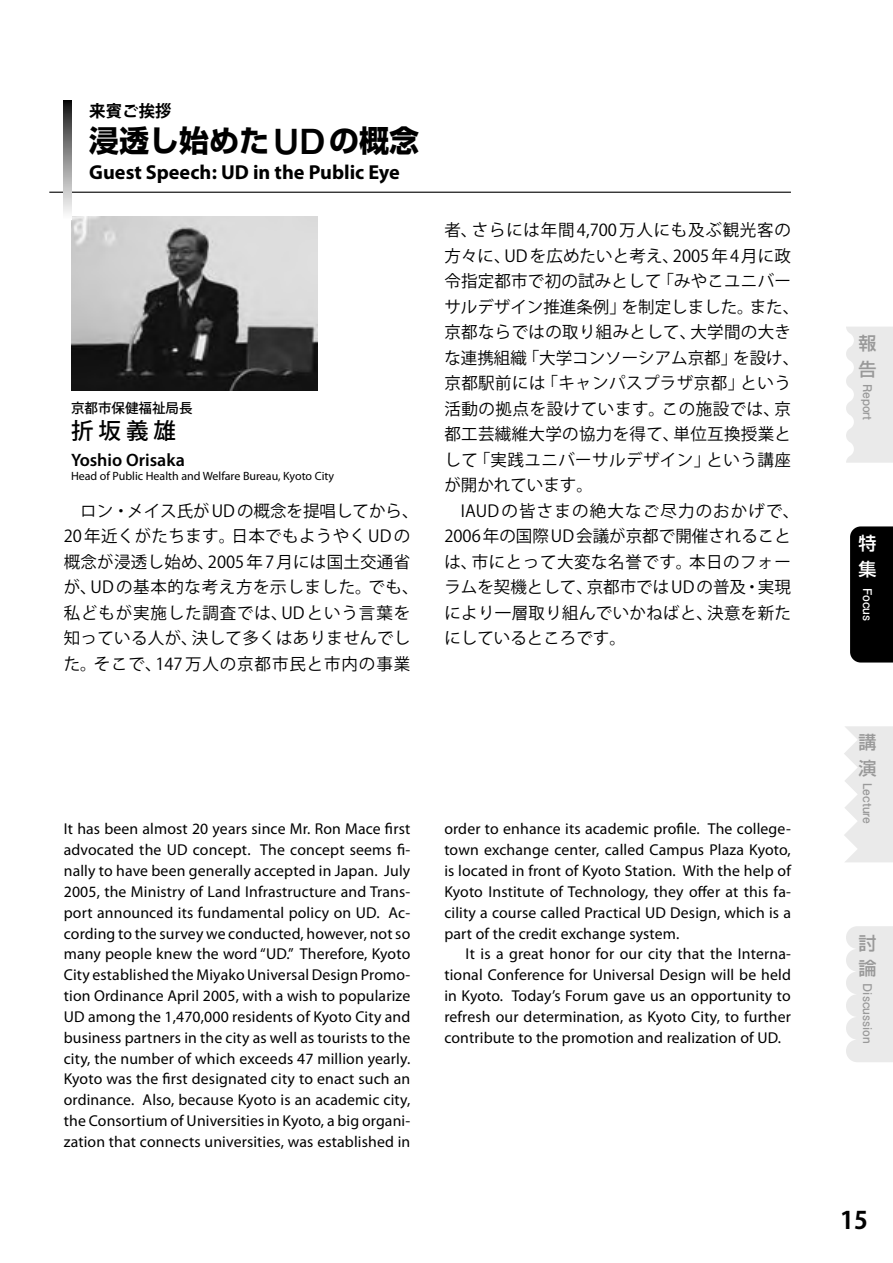
<style>
.page{position:relative;width:893px;height:1263px;background:#fff}
.page>*{position:absolute;margin:0;border:0;box-sizing:border-box;transform-origin:0 0}
.t1{font:700 30px "Shin Go Pro";color:#000}
.t2{font:700 24px "Koz Go Pro";color:#000}
.t3{font:500 22.5px "Koz Go Pro";color:#000}
.t4{font:700 20.25px "Myriad Pro";color:#000}
.t5{font:600 18px "Myriad Pro";color:#000}
.t6{font:500 18px/25.8px "Shin Go Pro";color:#999}
.t7{font:500 18px/25.8px "Shin Go Pro";color:#fff}
.t8{font:16.5px/25.5px "Koz Go Pro";letter-spacing:.02em;color:#000}
.t9{font:700 16.5px "Koz Go Pro";color:#000}
.t10{font:15.75px/20.9px "Myriad Pro";letter-spacing:.01em;color:#000;text-align:justify}
.t11{font:500 13.5px "Koz Go Pro";color:#000}
.t12{font:12px "Myriad Pro";color:#000}
.t13{font:700 12px "Futo Go B101 Pro";color:#999}
.t14{font:700 12px "Futo Go B101 Pro";color:#fff}
.s1{font-family:"Midashi Go Pro MB31";font-weight:400;font-size:34.5px}
</style>
<div class="page">
<svg style="left:846px;top:327px;width:47px;height:136px"></svg>
<div style="left:850px;top:526px;width:43px;height:136px;background:#000"></div>
<svg style="left:844px;top:726px;width:49px;height:136px"></svg>
<div style="left:846px;top:926px;width:47px;height:136px;background:#eaeaea"></div>
<img style="left:71px;top:216px;width:247px;height:175px">
<hr style="left:49px;top:192px;width:742px;height:1px;background:#000">
<svg style="left:64px;top:100px;width:7px;height:113px"></svg>
<p class="t9" style="left:89px;top:100px;width:84px">来賓ご挨拶</p>
<h1 class="t1" style="left:89px;top:117px;width:331px">浸透し始めた<span class="s1">UD</span>の概念</h1>
<p class="t4" style="left:89px;top:161px;width:312px">Guest Speech: UD in the Public Eye</p>
<p class="t11" style="left:71px;top:399px;width:123px">京都市保健福祉局長</p>
<h3 class="t3" style="left:71px;top:416px;width:107px">折 坂 義 雄</h3>
<p class="t5" style="left:71px;top:450px;width:115px">Yoshio Orisaka</p>
<p class="t12" style="left:71px;top:470px;width:265px">Head of Public Health and Welfare Bureau, Kyoto City</p>
<p class="t8" style="left:64px;top:498px;width:356px">　ロン・メイス氏が UD の概念を提唱してから、<br>20 年近くがたちます。日本でもようやく UD の概念が浸透し始め、2005 年 7 月には国土交通省が、UDの基本的な考え方を示しました。でも、私どもが実施した調査では、UDという言葉を知っている人が、決して多くはありませんでした。そこで、147万人の京都市民と市内の事業</p>
<p class="t8" style="left:444px;top:218px;width:356px">者、さらには年間4,700万人にも及ぶ観光客の方々に、UD を広めたいと考え、2005 年 4 月に政令指定都市で初の試みとして「みやこユニバーサルデザイン推進条例」を制定しました。また、京都ならではの取り組みとして、大学間の大きな連携組織「大学コンソーシアム京都」を設け、京都駅前には「キャンパスプラザ京都」という活動の拠点を設けています。この施設では、京都工芸繊維大学の協力を得て、単位互換授業として「実践ユニバーサルデザイン」という講座が開かれています。<br>　IAUDの皆さまの絶大なご尽力のおかげで、<br>2006 年の国際 UD 会議が京都で開催されることは、市にとって大変な名誉です。本日のフォーラムを契機として、京都市では UD の普及・実現により一層取り組んでいかねばと、決意を新たにしているところです。</p>
<p class="t10" style="left:64px;top:819px;width:348px">It has been almost 20 years since Mr. Ron Mace first advocated the UD concept. The concept seems fi&shy;nally to have been generally accepted in Japan. July 2005, the Ministry of Land Infrastructure and Trans&shy;port announced its fundamental policy on UD. Ac&shy;cording to the survey we conducted, however, not so many people knew the word “UD.” Therefore, Kyoto City established the Miyako Universal Design Promo&shy;tion Ordinance April 2005, with a wish to popularize UD among the 1,470,000 residents of Kyoto City and business partners in the city as well as tourists to the city, the number of which exceeds 47 million yearly.<br>Kyoto was the first designated city to enact such an ordinance. Also, because Kyoto is an academic city, the Consortium of Universities in Kyoto, a big organi&shy;zation that connects universities, was established in</p>
<p class="t10" style="left:444px;top:819px;width:348px">order to enhance its academic profile. The college-</p>
<p class="t10" style="left:444px;top:840px;width:348px">town exchange center, called Campus Plaza Kyoto,</p>
<p class="t10" style="left:444px;top:861px;width:348px">is located in front of Kyoto Station. With the help of</p>
<p class="t10" style="left:444px;top:881px;width:348px">Kyoto Institute of Technology, they offer at this fa-</p>
<p class="t10" style="left:444px;top:902px;width:348px">cility a course called Practical UD Design, which is a</p>
<p class="t10" style="left:444px;top:923px;width:237px">part of the credit exchange system.</p>
<p class="t10" style="left:466px;top:944px;width:327px">It is a great honor for our city that the Interna-</p>
<p class="t10" style="left:444px;top:965px;width:348px">tional Conference for Universal Design will be held</p>
<p class="t10" style="left:444px;top:986px;width:348px">in Kyoto. Today’s Forum gave us an opportunity to</p>
<p class="t10" style="left:444px;top:1006px;width:348px">refresh our determination, as Kyoto City, to further</p>
<p class="t10" style="left:444px;top:1027px;width:338px">contribute to the promotion and realization of UD.</p>
<p class="t6" style="left:859px;top:328px;width:19px">報告</p>
<p class="t13" style="left:877px;top:384px;width:38px;rotate:90deg">Report</p>
<p class="t7" style="left:859px;top:528px;width:19px">特集</p>
<p class="t14" style="left:877px;top:587px;width:35px;rotate:90deg">Focus</p>
<p class="t6" style="left:859px;top:727px;width:19px">講演</p>
<p class="t13" style="left:877px;top:783px;width:42px;rotate:90deg">Lecture</p>
<p class="t6" style="left:859px;top:928px;width:19px">討論</p>
<p class="t13" style="left:877px;top:983px;width:62px;rotate:90deg">Discussion</p>
<h2 class="t2" style="left:840px;top:1204px;width:29px">15</h2>
</div>
